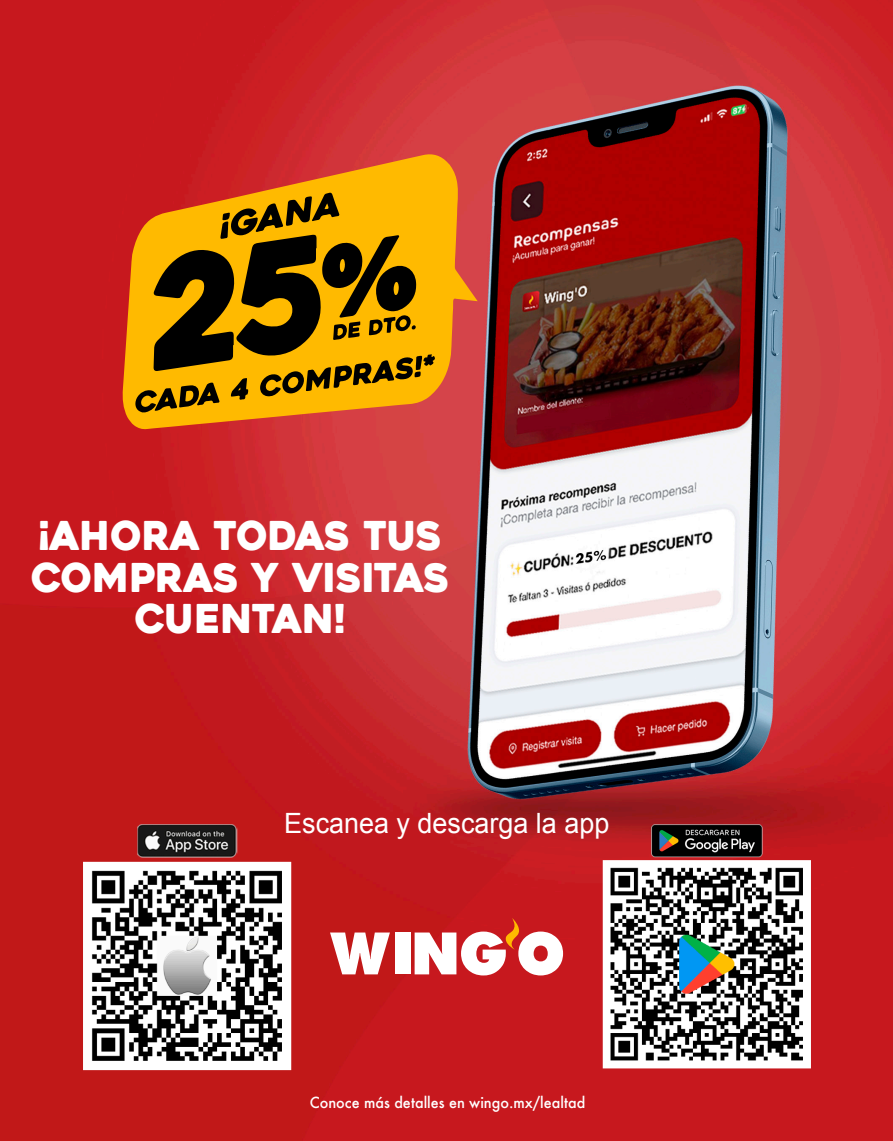
<style>
.page{position:relative;width:893px;height:1141px;background:#fff}
.page>*{position:absolute;margin:0;border:0;box-sizing:border-box;transform-origin:0 0}
.t1{font:39.55px/41.6px "Heavitas";color:#fff;text-align:center;scale:.96 1}
.t2{font:28px "Arial";color:#fff;scale:.96 1}
.t3{font:500 14.88px "Futura";color:#fff;scale:.96 1}
</style>
<div class="page">
<img style="left:0;top:0;width:893px;height:1141px">
<svg style="left:122px;top:153px;width:356px;height:277px;background:#df5f23"></svg>
<svg style="left:134px;top:192px;width:301px;height:220px;background:#a57401"></svg>
<img style="left:68px;top:807px;width:758px;height:280px">
<p class="t1" style="left:31px;top:519px;width:437px">¡AHORA TODAS TUS<br>COMPRAS Y VISITAS<br>CUENTAN!</p>
<p class="t2" style="left:284px;top:807px;width:340px">Escanea y descarga la app</p>
<p class="t3" style="left:310px;top:1093px;width:288px">Conoce más detalles en wingo.mx/lealtad</p>
</div>
